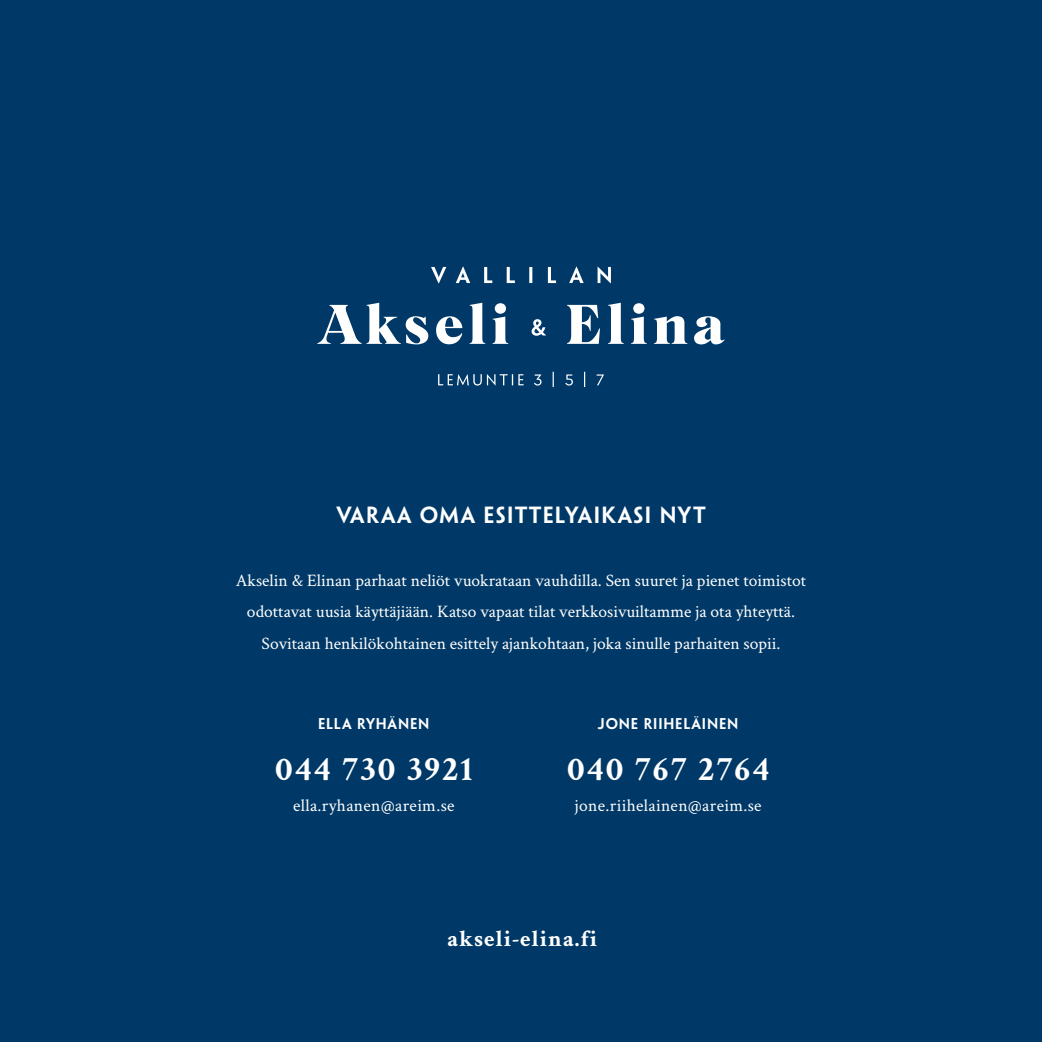
<style>
.page{position:relative;width:1042px;height:1042px;background:#003967}
.page>*{position:absolute;margin:0;border:0;box-sizing:border-box;transform-origin:0 0}
.t1{font:700 35px "Crimson Text";letter-spacing:.06em;color:#fff}
.t2{font:700 22.93px "Crimson Text";letter-spacing:.04em;color:#fff}
.t3{font:600 21px "Penumbra Sans Std";letter-spacing:.06em;color:#fff}
.t4{font:17.5px/31.5px "Crimson Text";color:#fff;text-align:center}
.t5{font:17.5px "Crimson Text";letter-spacing:.02em;color:#fff}
.t6{font:600 14px "Penumbra Sans Std";letter-spacing:.06em;color:#fff}
</style>
<div class="page">
<svg style="left:431px;top:267px;width:180px;height:16px"></svg>
<svg style="left:438px;top:372px;width:166px;height:15px"></svg>
<svg style="left:317px;top:303px;width:407px;height:41px"></svg>
<p class="t3" style="left:336px;top:501px;width:371px">VARAA OMA ESITTELYAIKASI NYT</p>
<p class="t4" style="left:236px;top:563px;width:572px">Akselin &amp; Elinan parhaat neliöt vuokrataan vauhdilla. Sen suuret ja pienet toimistot odottavat uusia käyttäjiään. Katso vapaat tilat verkkosivuiltamme ja ota yhteyttä.<br>Sovitaan henkilökohtainen esittely ajankohtaan, joka sinulle parhaiten sopii.</p>
<p class="t6" style="left:318px;top:715px;width:113px">ELLA RYHÄNEN</p>
<h1 class="t1" style="left:275px;top:747px;width:198px">044 730 3921</h1>
<p class="t5" style="left:293px;top:793px;width:163px">ella.ryhanen@areim.se</p>
<p class="t6" style="left:598px;top:715px;width:142px">JONE RIIHELÄINEN</p>
<h1 class="t1" style="left:567px;top:747px;width:204px">040 767 2764</h1>
<p class="t5" style="left:575px;top:793px;width:188px">jone.riihelainen@areim.se</p>
<h2 class="t2" style="left:447px;top:925px;width:151px">akseli-elina.fi</h2>
</div>
